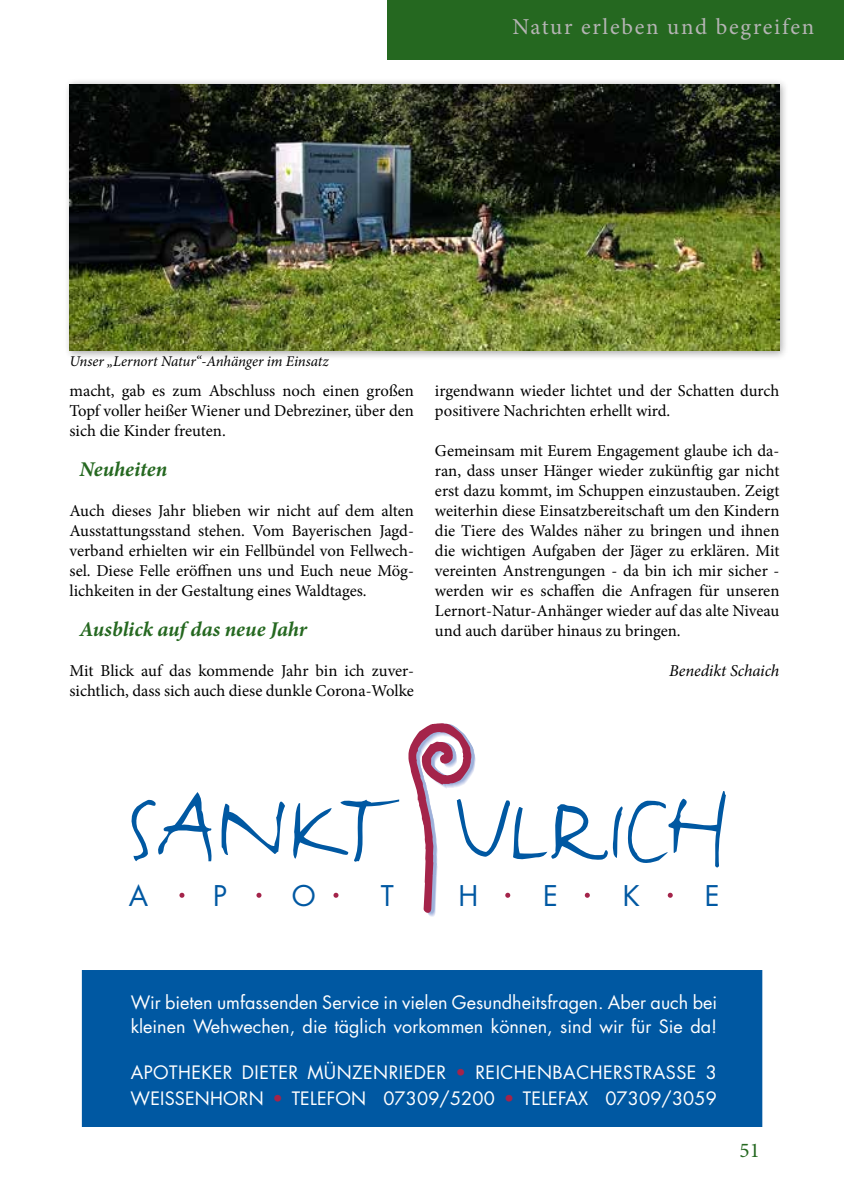
<style>
.page{position:relative;width:844px;height:1191px;background:#fff}
.page>*{position:absolute;margin:0;border:0;box-sizing:border-box;transform-origin:0 0}
.t1{font:27.82px "Futura";color:#0058a2}
.t2{font:22.75px "Minion Pro";letter-spacing:.075em;color:#b5b4b4}
.t3{font:italic 700 21px "Minion Pro";letter-spacing:-.005em;color:#256820}
.t4{font:21px "Minion Pro";color:#256820}
.t5{font:18.03px/23.1px "Futura";color:#fff}
.t6{font:18.03px/26.1px "Futura";letter-spacing:.025em;color:#fff}
.t7{font:16.62px/19.9px "Minion Pro";color:#000;text-align:justify}
.t8{font:italic 16.62px "Minion Pro";letter-spacing:-.005em;color:#000}
.t9{font:italic 14.88px "Minion Pro";letter-spacing:-.01em;color:#000}
.s1{color:#a4244a}
</style>
<div class="page">
<div style="left:63px;top:78px;width:725px;height:282px;background:#000;opacity:.35"></div>
<img style="left:69px;top:84px;width:710px;height:267px">
<div style="left:387px;top:0;width:456px;height:60px;background:#256820"></div>
<div style="left:82px;top:970px;width:679px;height:156px;background:#0058a2"></div>
<svg style="left:131px;top:792px;width:81px;height:69px"></svg>
<svg style="left:221px;top:799px;width:178px;height:63px"></svg>
<svg style="left:179px;top:892px;width:5px;height:5px"></svg>
<svg style="left:256px;top:892px;width:5px;height:5px"></svg>
<svg style="left:333px;top:892px;width:5px;height:5px"></svg>
<svg style="left:406px;top:723px;width:319px;height:403px"></svg>
<h2 class="t2" style="left:512px;top:12px;width:303px">Natur erleben und begreifen</h2>
<p class="t9" style="left:69px;top:351px;width:260px">Unser „Lernort Natur“-Anhänger im Einsatz</p>
<p class="t7" style="left:69px;top:381px;width:346px">macht, gab es zum Abschluss noch einen großen Topf voller heißer Wiener und Debreziner, über den sich die Kinder freuten.</p>
<p class="t3" style="left:79px;top:454px;width:89px">Neuheiten</p>
<p class="t7" style="left:69px;top:501px;width:346px">Auch dieses Jahr blieben wir nicht auf dem alten Ausstattungsstand stehen. Vom Bayerischen Jagd&shy;verband erhielten wir ein Fellbündel von Fellwech&shy;sel. Diese Felle eröffnen uns und Euch neue Mög&shy;lichkeiten in der Gestaltung eines Waldtages.</p>
<p class="t3" style="left:79px;top:614px;width:229px">Ausblick auf das neue Jahr</p>
<p class="t7" style="left:69px;top:660px;width:346px">Mit Blick auf das kommende Jahr bin ich zuver&shy;sichtlich, dass sich auch diese dunkle Corona-Wolke</p>
<p class="t7" style="left:435px;top:381px;width:346px">irgendwann wieder lichtet und der Schatten durch positivere Nachrichten erhellt wird.</p>
<p class="t7" style="left:435px;top:441px;width:346px">Gemeinsam mit Eurem Engagement glaube ich da&shy;ran, dass unser Hänger wieder zukünftig gar nicht erst dazu kommt, im Schuppen einzustauben. Zeigt weiterhin diese Einsatzbereitschaft um den Kindern die Tiere des Waldes näher zu bringen und ihnen die wichtigen Aufgaben der Jäger zu erklären. Mit vereinten Anstrengungen - da bin ich mir sicher - werden wir es schaffen die Anfragen für unseren Lernort-Natur-Anhänger wieder auf das alte Niveau und auch darüber hinaus zu bringen.</p>
<p class="t8" style="left:669px;top:659px;width:112px">Benedikt Schaich</p>
<h1 class="t1" style="left:129px;top:878px;width:21px">A</h1>
<h1 class="t1" style="left:213px;top:878px;width:15px">P</h1>
<h1 class="t1" style="left:292px;top:878px;width:25px">O</h1>
<h1 class="t1" style="left:380px;top:878px;width:15px">T</h1>
<h1 class="t1" style="left:458px;top:878px;width:21px">H</h1>
<h1 class="t1" style="left:543px;top:878px;width:16px">E</h1>
<h1 class="t1" style="left:622px;top:878px;width:18px">K</h1>
<h1 class="t1" style="left:704px;top:878px;width:16px">E</h1>
<p class="t5" style="left:131px;top:991px;width:588px">Wir bieten umfassenden Service in vielen Gesundheitsfragen. Aber auch bei kleinen Wehwechen, die täglich vorkommen können, sind wir für Sie da!</p>
<p class="t6" style="left:131px;top:1059px;width:587px">APOTHEKER DIETER MÜNZENRIEDER <span class="s1">•</span> REICHENBACHERSTRASSE 3<br>WEISSENHORN <span class="s1">•</span> TELEFON 07309/5200 <span class="s1">•</span> TELEFAX 07309/3059</p>
<p class="t4" style="left:739px;top:1135px;width:22px">51</p>
</div>
